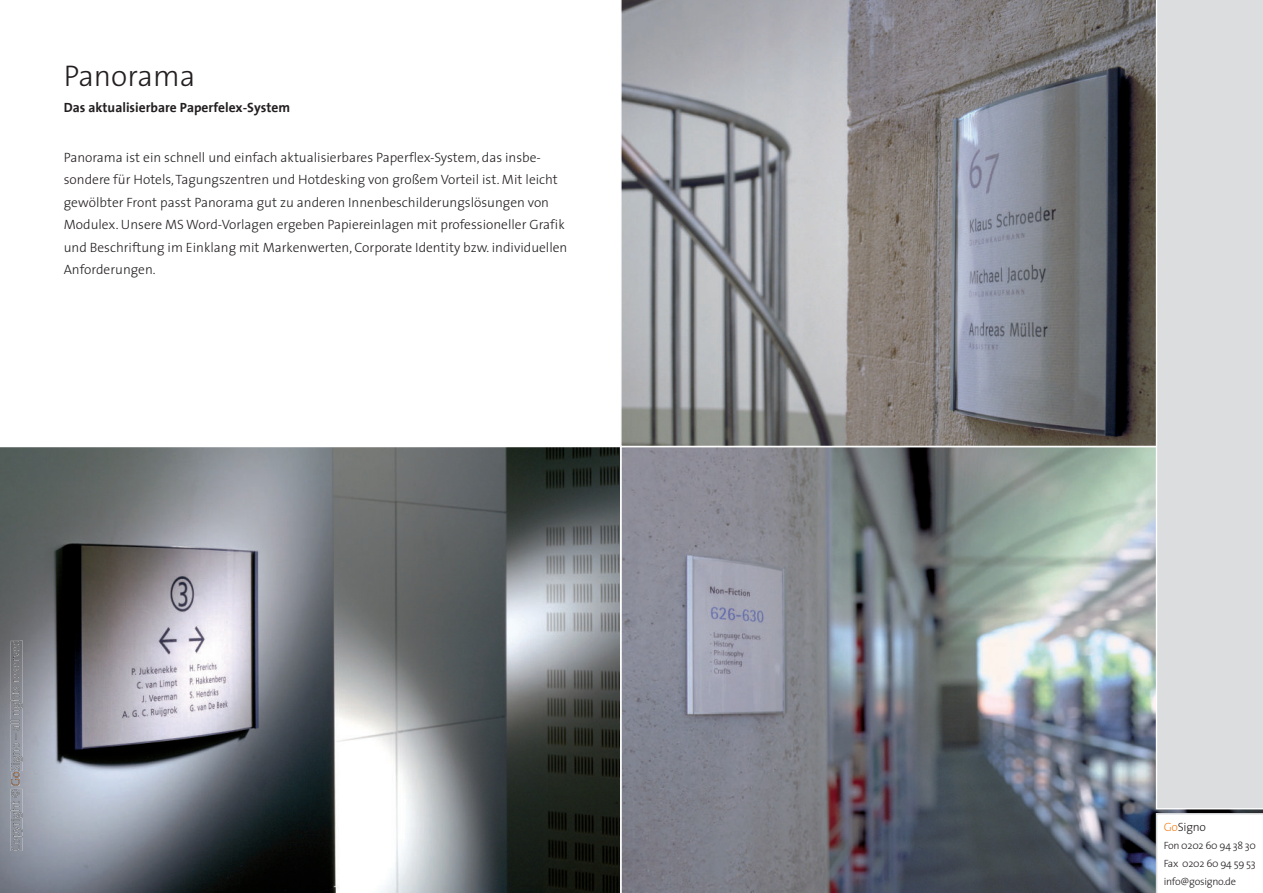
<style>
.page{position:relative;width:1263px;height:893px;background:#fff}
.page>*{position:absolute;margin:0;border:0;box-sizing:border-box;transform-origin:0 0}
.t1{font:300 30px "The Sans";color:#231f20}
.t2{font:300 13.5px/22.5px "The Sans";color:#231f20}
.t3{font:700 13.5px "The Sans";color:#231f20}
.t4{font:300 12px "The Sans";letter-spacing:-.025em;color:#231f20}
.t5{font:300 10.5px/18px "The Sans";letter-spacing:-.025em;color:#231f20;text-align:justify}
.s1{color:#f58220}
</style>
<div class="page">
<img style="left:621px;top:447px;width:642px;height:446px">
<svg style="left:0;top:447px;width:620px;height:446px;background:#73767a"></svg>
<svg style="left:621px;top:0;width:535px;height:446px;background:#89898b"></svg>
<div style="left:1156px;top:0;width:107px;height:809px;background:#dcdddf"></div>
<img style="left:10px;top:810px;width:1px;height:41px">
<img style="left:11px;top:818px;width:12px;height:33px">
<img style="left:11px;top:789px;width:12px;height:29px">
<img style="left:19px;top:772px;width:1px;height:14px">
<img style="left:11px;top:772px;width:8px;height:14px">
<img style="left:10px;top:640px;width:1px;height:131px">
<img style="left:11px;top:640px;width:12px;height:46px">
<img style="left:11px;top:686px;width:12px;height:85px">
<img style="left:11px;top:640px;width:9px;height:33px">
<svg style="left:1156px;top:813px;width:107px;height:80px"></svg>
<h1 class="t1" style="left:64px;top:63px;width:133px">Panorama</h1>
<p class="t3" style="left:64px;top:102px;width:228px">Das aktualisierbare Paperfelex-System</p>
<p class="t2" style="left:64px;top:147px;width:505px">Panorama ist ein schnell und einfach aktualisierbares Paperflex-System, das insbe&shy;sondere für Hotels, Tagungszentren und Hotdesking von großem Vorteil ist. Mit leicht gewölbter Front passt Panorama gut zu anderen Innenbeschilderungslösungen von Modulex. Unsere MS Word-Vorlagen ergeben Papiereinlagen mit professioneller Grafik und Beschriftung im Einklang mit Markenwerten, Corporate Identity bzw. individuellen Anforderungen.</p>
<p class="t4" style="left:1164px;top:822px;width:44px"><span class="s1">Go</span>Signo</p>
<p class="t5" style="left:1164px;top:838px;width:94px">Fon 0202 60 94 38 30<br>Fax 0202 60 94 59 53 info@gosigno.de</p>
</div>
